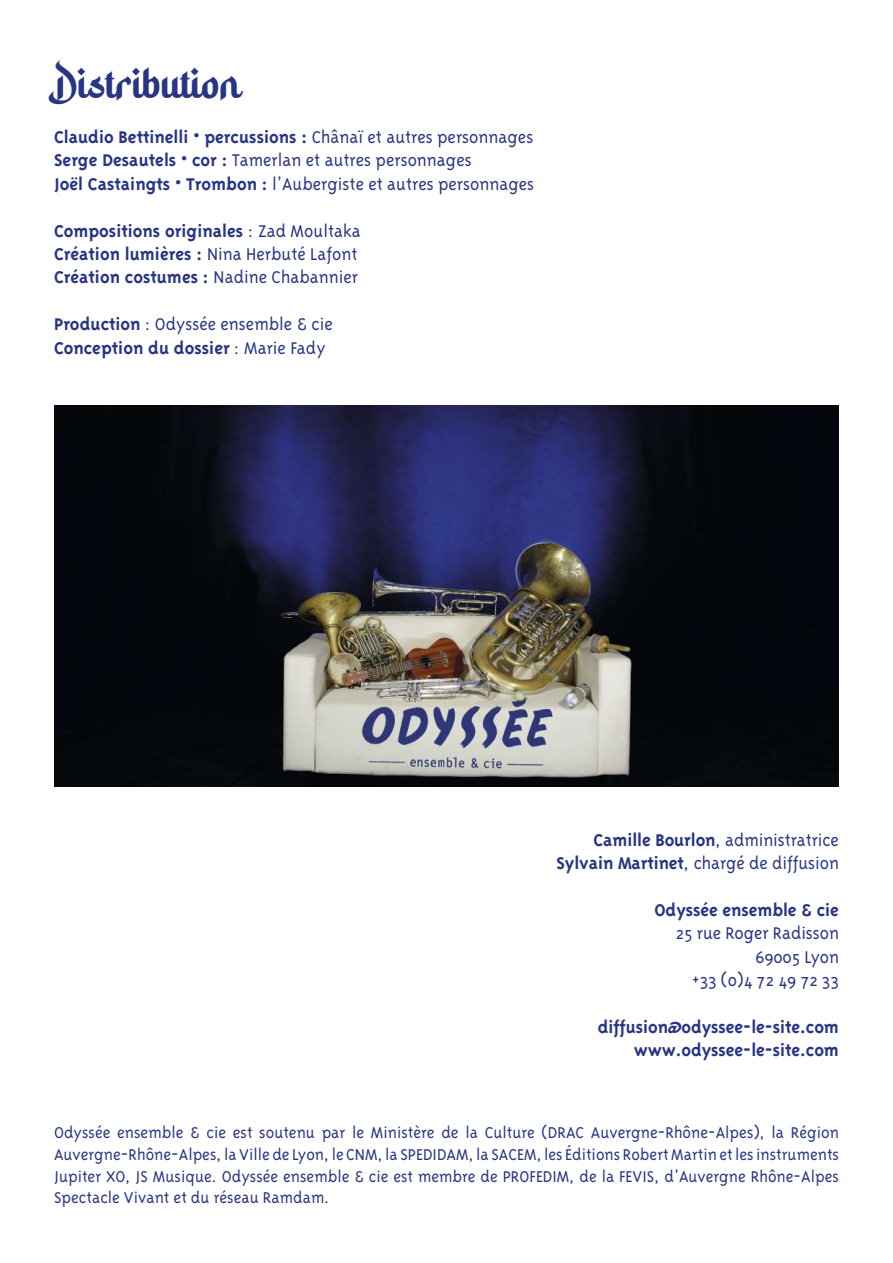
<style>
.page{position:relative;width:893px;height:1263px;background:#fff}
.page>*{position:absolute;margin:0;border:0;box-sizing:border-box;transform-origin:0 0}
.t1{font:36px "Hidayatullah DEMO";color:#283583}
.t2{font:19.5px/23.4px "Triplex Bold Oldstyle";color:#283583;text-align:right}
.t3{font:19.5px/23.4px "Triplex Light Oldstyle";color:#283583;text-align:right}
.t4{font:18px/21.6px "Triplex Light Oldstyle";color:#283583;text-align:justify}
.s1{font-family:"Triplex Light Oldstyle"}
.s2{font-family:"Triplex Bold Oldstyle"}
</style>
<div class="page">
<img style="left:54px;top:406px;width:785px;height:380px">
<h1 class="t1" style="left:54px;top:58px;width:186px">Distribution</h1>
<p class="t2" style="left:54px;top:125px;width:481px">Claudio Bettinelli • percussions : <span class="s1">Chânaï et autres personnages</span></p>
<p class="t3" style="left:54px;top:148px;width:482px;text-align:left"><span class="s2">Serge Desautels • cor :</span> Tamerlan et autres personnages<br><span class="s2">Joël Castaingts • Trombon :</span> l’Aubergiste et autres personnages</p>
<p class="t2" style="left:54px;top:219px;width:308px;text-align:left">Compositions originales <span class="s1">: Zad Moultaka<br></span>Création lumières : <span class="s1">Nina Herbuté Lafont<br></span>Création costumes : <span class="s1">Nadine Chabannier</span></p>
<p class="t3" style="left:54px;top:312px;width:280px"><span class="s2">Production</span> : Odyssée ensemble &amp; cie</p>
<p class="t2" style="left:54px;top:336px;width:273px">Conception du dossier <span class="s1">: Marie Fady</span></p>
<p class="t3" style="left:556px;top:828px;width:284px"><span class="s2">Camille Bourlon</span>, administratrice<br><span class="s2">Sylvain Martinet</span>, chargé de diffusion</p>
<p class="t2" style="left:654px;top:898px;width:186px">Odyssée ensemble &amp; cie</p>
<p class="t3" style="left:676px;top:921px;width:165px">25 rue Roger Radisson<br>69005 Lyon<br>+33 (0)4 72 49 72 33</p>
<p class="t2" style="left:598px;top:1015px;width:243px">diffusion@odyssee-le-site.com www.odyssee-le-site.com</p>
<p class="t4" style="left:54px;top:1122px;width:786px">Odyssée ensemble &amp; cie est soutenu par le Ministère de la Culture (DRAC Auvergne-Rhône-Alpes), la Région Auvergne-Rhône-Alpes, la Ville de Lyon, le CNM, la SPEDIDAM, la SACEM, les Éditions Robert Martin et les instruments Jupiter XO, JS Musique. Odyssée ensemble &amp; cie est membre de PROFEDIM, de la FEVIS, d’Auvergne Rhône-Alpes Spectacle Vivant et du réseau Ramdam.</p>
</div>
